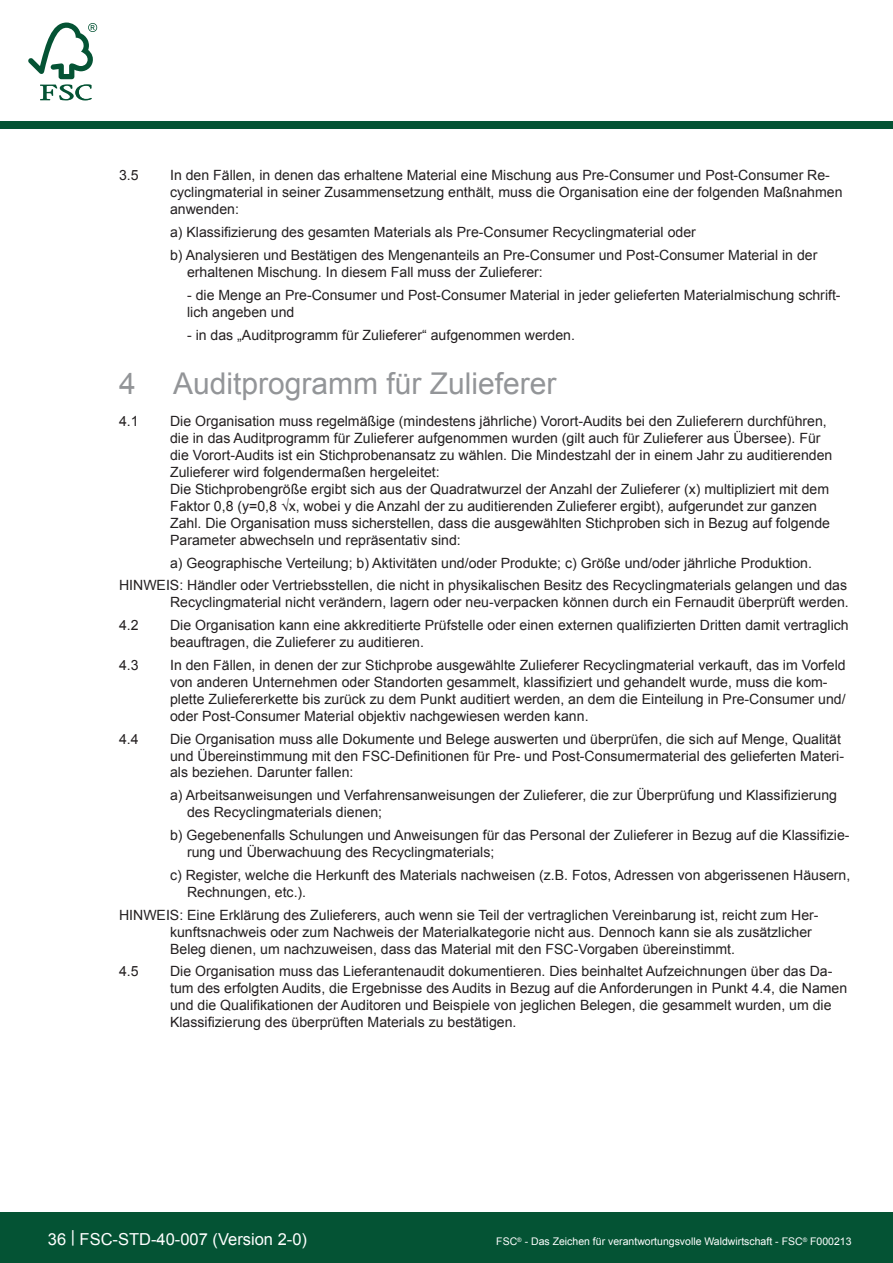
<style>
.page{position:relative;width:893px;height:1263px;background:#fff}
.page>*{position:absolute;margin:0;border:0;box-sizing:border-box;transform-origin:0 0}
.t1{font:30px "Arial";color:#939598}
.t2{font:16.5px "Arial";color:#fff}
.t3{font:14.1px/17px "Arial";color:#231f20}
.t4{font:10.5px "Arial";color:#fff}
</style>
<div class="page">
<div style="left:0;top:122px;width:893px;height:7px;background:#045334"></div>
<svg style="left:28px;top:23px;width:69px;height:77px"></svg>
<div style="left:0;top:1212px;width:893px;height:51px;background:#045334"></div>
<p class="t3" style="left:119px;top:167px;width:21px">3.5</p>
<p class="t3" style="left:170px;top:167px;width:674px">In den Fällen, in denen das erhaltene Material eine Mischung aus Pre-Consumer und Post-Consumer Re&shy;cyclingmaterial in seiner Zusammensetzung enthält, muss die Organisation eine der folgenden Maßnahmen anwenden:</p>
<p class="t3" style="left:170px;top:221px;width:649px;line-height:22.8px">a) Klassifizierung des gesamten Materials als Pre-Consumer Recyclingmaterial oder<br>b) Analysieren und Bestätigen des Mengenanteils an Pre-Consumer und Post-Consumer Material in der</p>
<p class="t3" style="left:187px;top:264px;width:357px">erhaltenen Mischung. In diesem Fall muss der Zulieferer:</p>
<p class="t3" style="left:187px;top:286px;width:655px">- die Menge an Pre-Consumer und Post-Consumer Material in jeder gelieferten Materialmischung schrift&shy;lich angeben und</p>
<p class="t3" style="left:187px;top:326px;width:387px">- in das „Auditprogramm für Zulieferer“ aufgenommen werden.</p>
<h1 class="t1" style="left:119px;top:364px;width:439px">4 Auditprogramm für Zulieferer</h1>
<p class="t3" style="left:119px;top:413px;width:21px">4.1</p>
<p class="t3" style="left:170px;top:413px;width:664px">Die Organisation muss regelmäßige (mindestens jährliche) Vorort-Audits bei den Zulieferern durchführen, die in das Auditprogramm für Zulieferer aufgenommen wurden (gilt auch für Zulieferer aus Übersee). Für die Vorort-Audits ist ein Stichprobenansatz zu wählen. Die Mindestzahl der in einem Jahr zu auditierenden Zulieferer wird folgendermaßen hergeleitet:<br>Die Stichprobengröße ergibt sich aus der Quadratwurzel der Anzahl der Zulieferer (x) multipliziert mit dem Faktor 0,8 (y=0,8 √x, wobei y die Anzahl der zu auditierenden Zulieferer ergibt), aufgerundet zur ganzen Zahl. Die Organisation muss sicherstellen, dass die ausgewählten Stichproben sich in Bezug auf folgende Parameter abwechseln und repräsentativ sind:</p>
<p class="t3" style="left:119px;top:551px;width:729px;line-height:22.8px;text-indent:51px">a) Geographische Verteilung; b) Aktivitäten und/oder Produkte; c) Größe und/oder jährliche Produktion.<br>HINWEIS: Händler oder Vertriebsstellen, die nicht in physikalischen Besitz des Recyclingmaterials gelangen und das</p>
<p class="t3" style="left:170px;top:594px;width:678px">Recyclingmaterial nicht verändern, lagern oder neu-verpacken können durch ein Fernaudit überprüft werden.</p>
<p class="t3" style="left:119px;top:617px;width:21px">4.2</p>
<p class="t3" style="left:170px;top:617px;width:680px">Die Organisation kann eine akkreditierte Prüfstelle oder einen externen qualifizierten Dritten damit vertraglich beauftragen, die Zulieferer zu auditieren.</p>
<p class="t3" style="left:119px;top:657px;width:21px">4.3</p>
<p class="t3" style="left:170px;top:657px;width:677px">In den Fällen, in denen der zur Stichprobe ausgewählte Zulieferer Recyclingmaterial verkauft, das im Vorfeld von anderen Unternehmen oder Standorten gesammelt, klassifiziert und gehandelt wurde, muss die kom&shy;plette Zuliefererkette bis zurück zu dem Punkt auditiert werden, an dem die Einteilung in Pre-Consumer und/ oder Post-Consumer Material objektiv nachgewiesen werden kann.</p>
<p class="t3" style="left:119px;top:730px;width:21px">4.4</p>
<p class="t3" style="left:170px;top:730px;width:675px">Die Organisation muss alle Dokumente und Belege auswerten und überprüfen, die sich auf Menge, Qualität und Übereinstimmung mit den FSC-Definitionen für Pre- und Post-Consumermaterial des gelieferten Materi&shy;als beziehen. Darunter fallen:</p>
<p class="t3" style="left:187px;top:787px;width:651px;text-indent:-17px">a) Arbeitsanweisungen und Verfahrensanweisungen der Zulieferer, die zur Überprüfung und Klassifizierung des Recyclingmaterials dienen;</p>
<p class="t3" style="left:187px;top:827px;width:664px;text-indent:-17px">b) Gegebenenfalls Schulungen und Anweisungen für das Personal der Zulieferer in Bezug auf die Klassifizie&shy;rung und Überwachuung des Recyclingmaterials;</p>
<p class="t3" style="left:187px;top:867px;width:665px;text-indent:-17px">c) Register, welche die Herkunft des Materials nachweisen (z. B. Fotos, Adressen von abgerissenen Häusern,<br>Rechnungen, etc. ).</p>
<p class="t3" style="left:170px;top:906px;width:650px;text-indent:-51px">HINWEIS: Eine Erklärung des Zulieferers, auch wenn sie Teil der vertraglichen Vereinbarung ist, reicht zum Her&shy;kunftsnachweis oder zum Nachweis der Materialkategorie nicht aus. Dennoch kann sie als zusätzlicher<br>Beleg dienen, um nachzuweisen, dass das Material mit den FSC-Vorgaben übereinstimmt.</p>
<p class="t3" style="left:119px;top:963px;width:21px">4.5</p>
<p class="t3" style="left:170px;top:963px;width:679px">Die Organisation muss das Lieferantenaudit dokumentieren. Dies beinhaltet Aufzeichnungen über das Da&shy;tum des erfolgten Audits, die Ergebnisse des Audits in Bezug auf die Anforderungen in Punkt 4.4, die Namen und die Qualifikationen der Auditoren und Beispiele von jeglichen Belegen, die gesammelt wurden, um die Klassifizierung des überprüften Materials zu bestätigen.</p>
<p class="t2" style="left:48px;top:1228px;width:261px">36 | FSC-STD-40-007 (Version 2-0)</p>
<p class="t4" style="left:496px;top:1234px;width:357px">FSC<sup>®</sup> - Das Zeichen für verantwortungsvolle Waldwirtschaft - FSC<sup>®</sup> F000213</p>
</div>
